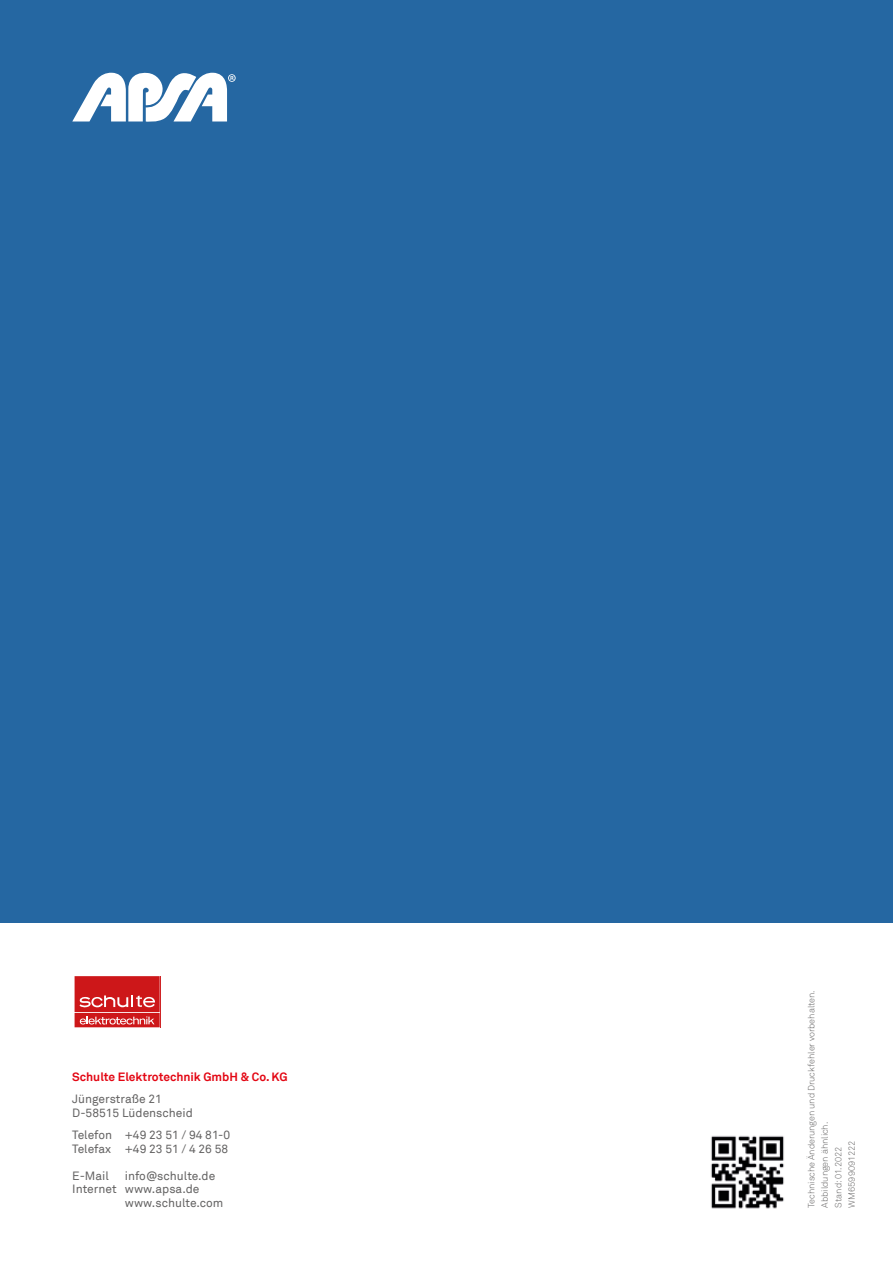
<style>
.page{position:relative;width:893px;height:1263px;background:#fff}
.page>*{position:absolute;margin:0;border:0;box-sizing:border-box;transform-origin:0 0}
.t1{font:12px/13.5px "Akkurat";color:#646363}
.t2{font:700 12px "Akkurat";color:#e30613}
.t3{font:300 9px/13.5px "Akkurat";color:#646363}
</style>
<div class="page">
<div style="left:0;top:0;width:893px;height:923px;background:#2567a2"></div>
<svg style="left:72px;top:72px;width:164px;height:50px"></svg>
<svg style="left:74px;top:976px;width:86px;height:52px;background:#d53c3e"></svg>
<img style="left:711px;top:1135px;width:73px;height:74px">
<p class="t2" style="left:72px;top:1069px;width:217px">Schulte Elektrotechnik GmbH &amp; Co. KG</p>
<p class="t1" style="left:72px;top:1092px;width:122px">Jüngerstraße 21<br>D-58515 Lüdenscheid</p>
<p class="t1" style="left:72px;top:1128px;width:159px">Telefon +49 23 51 / 94 81-0<br>Telefax +49 23 51 / 4 26 58</p>
<p class="t1" style="left:72px;top:1169px;width:38px">E-Mail</p>
<p class="t1" style="left:125px;top:1169px;width:92px">info@schulte.de</p>
<p class="t1" style="left:72px;top:1182px;width:129px">Internet www.apsa.de</p>
<p class="t1" style="left:125px;top:1196px;width:100px">www.schulte.com</p>
<p class="t3" style="left:805px;top:1208px;width:219px;rotate:-90deg">Technische Änderungen und Druckfehler vorbehalten.<br>Abbildungen ähnlich.<br>Stand: 01.2022<br>WM6599091222</p>
</div>
